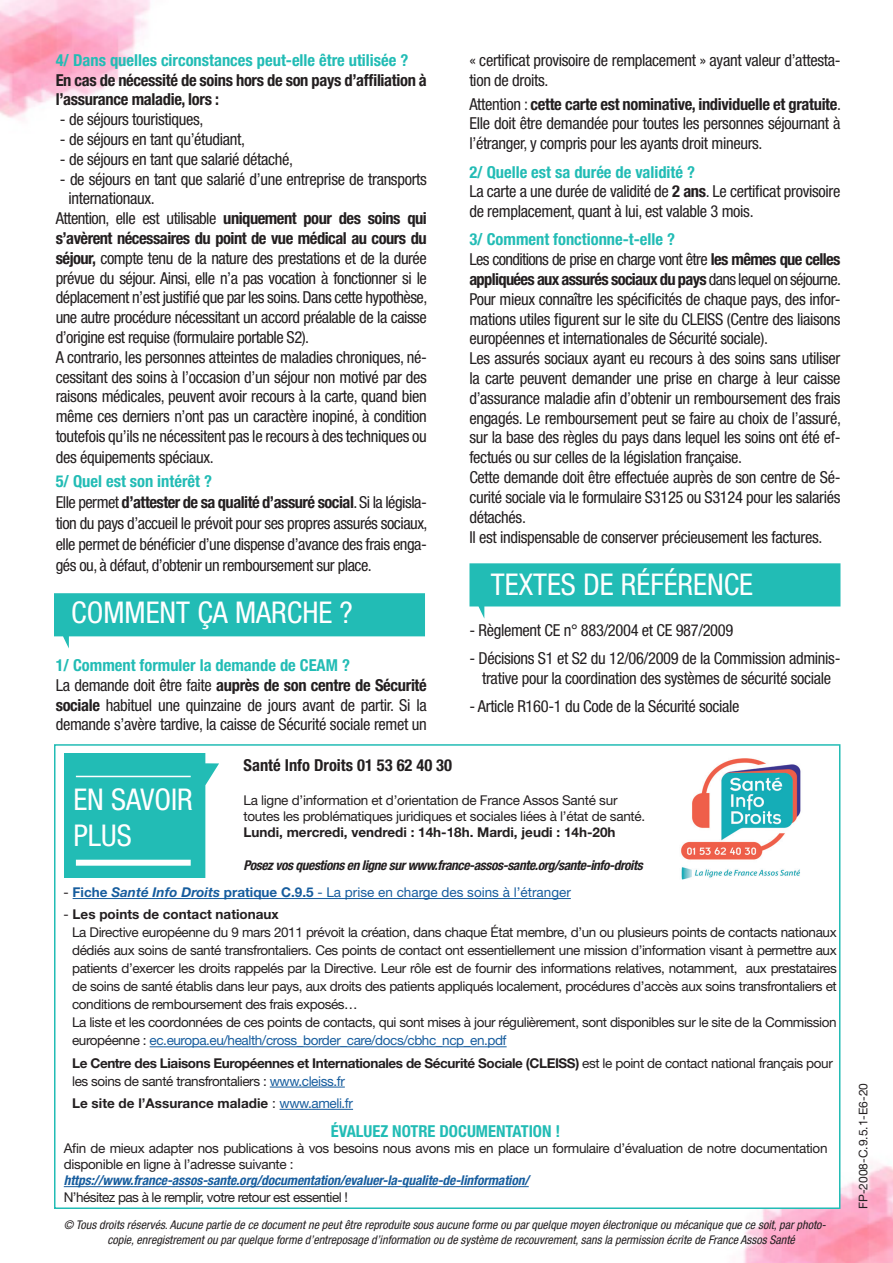
<style>
.page{position:relative;width:893px;height:1263px;background:#fff}
.page>*{position:absolute;margin:0;border:0;box-sizing:border-box;transform-origin:0 0}
.t1{font:condensed 30px/36px "Helvetica Neue LT Std";color:#fff}
.t2{font:condensed 16.5px/19.8px "Helvetica Neue LT Std";letter-spacing:-.02em;color:#231f20;text-align:justify}
.t3{font:700 condensed 16.5px "Helvetica Neue LT Std";color:#22bcb5}
.t4{font:condensed 16.5px/19.8px "Helvetica Neue LT Std";letter-spacing:-.04em;color:#231f20}
.t5{font:700 condensed 16.5px/19.8px "Helvetica Neue LT Std";letter-spacing:-.02em;color:#231f20}
.t6{font:700 condensed 16.5px "Helvetica Neue LT Std";color:#231f20}
.t7{font:13.5px/18px "Helvetica Neue LT Std";letter-spacing:-.025em;color:#231f20}
.t8{font:700 13.5px/18px "Helvetica Neue LT Std";letter-spacing:-.03em;color:#231f20}
.t9{font:italic 700 condensed 13.5px/16.2px "Helvetica Neue LT Std";letter-spacing:-.01em;color:#175d9e}
.t10{font:italic 700 condensed 13.5px "Helvetica Neue LT Std";letter-spacing:-.03em;color:#231f20}
.t11{font:13.5px "Helvetica Neue LT Std";color:#175d9e}
.t12{font:700 13.5px "Helvetica Neue LT Std";color:#231f20}
.Txt_courant{font:italic condensed 12px/14.4px "Helvetica Neue LT Std";color:#231f20}
.t13{font:12px "Helvetica Neue LT Std";color:#231f20}
.s1{font-weight:700}
.s2{color:#231f20}
.s3{font-weight:700;font-style:italic}
.s4{font-weight:400}
.s5{color:#175d9e}
.s6{font-weight:400;color:#175d9e}
.s7{font-weight:400;font-style:normal;font-stretch:normal;color:#231f20}
</style>
<div class="page">
<img style="left:0;top:0;width:893px;height:1263px">
<div style="left:54px;top:744px;width:786px;height:465px;background:#fff;border:2px solid #22bcb5"></div>
<img style="left:681px;top:758px;width:120px;height:122px">
<svg style="left:64px;top:753px;width:155px;height:125px;background:#35c1bb"></svg>
<hr style="left:76px;top:776px;width:115px;height:1px;background:#fff">
<div style="left:76px;top:860px;width:115px;height:6px;background:#fff"></div>
<hr style="left:64px;top:1186px;width:465px;height:1px;background:#175d9e">
<hr style="left:73px;top:898px;width:498px;height:1px;background:#175d9e">
<hr style="left:150px;top:1046px;width:357px;height:1px;background:#175d9e">
<hr style="left:270px;top:1087px;width:75px;height:1px;background:#175d9e">
<hr style="left:280px;top:1109px;width:73px;height:1px;background:#175d9e">
<svg style="left:469px;top:563px;width:371px;height:56px"></svg>
<svg style="left:54px;top:593px;width:371px;height:55px"></svg>
<p class="t3" style="left:56px;top:50px;width:354px">4/ Dans quelles circonstances peut-elle être utilisée ?</p>
<p class="t5" style="left:56px;top:70px;width:373px">En cas de nécessité de soins hors de son pays d’affiliation à l’assurance maladie, lors :</p>
<p class="t2" style="left:60px;top:109px;width:145px">- de séjours touristiques,</p>
<p class="t2" style="left:60px;top:129px;width:187px">- de séjours en tant qu’étudiant,</p>
<p class="t2" style="left:60px;top:149px;width:235px">- de séjours en tant que salarié détaché,</p>
<p class="t2" style="left:68px;top:169px;width:360px;text-indent:-9px">- de séjours en tant que salarié d’une entreprise de transports internationaux.</p>
<p class="t2" style="left:56px;top:208px;width:373px">Attention, elle est utilisable <span class="s1">uniquement pour des soins qui s’avèrent nécessaires du point de vue médical au cours du séjour,</span> compte tenu de la nature des prestations et de la durée prévue du séjour. Ainsi, elle n’a pas vocation à fonctionner si le déplacement n’est justifié que par les soins. Dans cette hypothèse, une autre procédure nécessitant un accord préalable de la caisse d’origine est requise (formulaire portable S2).</p>
<p class="t2" style="left:56px;top:347px;width:373px">A contrario, les personnes atteintes de maladies chroniques, né&shy;cessitant des soins à l’occasion d’un séjour non motivé par des raisons médicales, peuvent avoir recours à la carte, quand bien même ces derniers n’ont pas un caractère inopiné, à condition toutefois qu’ils ne nécessitent pas le recours à des techniques ou des équipements spéciaux.</p>
<p class="t3" style="left:56px;top:471px;width:158px">5/ Quel est son intérêt ?</p>
<p class="t2" style="left:56px;top:492px;width:373px;line-height:21px">Elle permet <span class="s1">d’attester de sa qualité d’assuré social</span>. Si la législa&shy;tion du pays d’accueil le prévoit pour ses propres assurés sociaux, elle permet de bénéficier d’une dispense d’avance des frais enga&shy;gés ou, à défaut, d’obtenir un remboursement sur place.</p>
<p class="t1" style="left:71px;top:595px;width:283px">COMMENT ÇA MARCHE ?</p>
<p class="t3" style="left:56px;top:655px;width:296px">1/ Comment formuler la demande de CEAM ?</p>
<p class="t2" style="left:56px;top:675px;width:373px">La demande doit être faite <span class="s1">auprès de son centre de Sécurité sociale</span> habituel une quinzaine de jours avant de partir. Si la demande s’avère tardive, la caisse de Sécurité sociale remet un</p>
<p class="t2" style="left:469px;top:50px;width:373px">« certificat provisoire de remplacement » ayant valeur d’attesta&shy;tion de droits.</p>
<p class="t2" style="left:469px;top:94px;width:373px">Attention : <span class="s1">cette carte est nominative, individuelle et gratuite</span>.<br>Elle doit être demandée pour toutes les personnes séjournant à l’étranger, y compris pour les ayants droit mineurs.</p>
<p class="t3" style="left:469px;top:162px;width:227px">2/ Quelle est sa durée de validité ?</p>
<p class="t2" style="left:469px;top:181px;width:373px">La carte a une durée de validité de <span class="s1">2 ans</span>. Le certificat provisoire de remplacement, quant à lui, est valable 3 mois.</p>
<p class="t3" style="left:469px;top:230px;width:207px">3/ Comment fonctionne-t-elle ?</p>
<p class="t4" style="left:469px;top:249px;width:373px">Les conditions de prise en charge vont être <span class="s1">les mêmes que celles appliquées aux assurés sociaux du pays</span> dans lequel on séjourne.</p>
<p class="t2" style="left:469px;top:289px;width:373px">Pour mieux connaître les spécificités de chaque pays, des infor&shy;mations utiles figurent sur le site du CLEISS (Centre des liaisons européennes et internationales de Sécurité sociale).</p>
<p class="t2" style="left:469px;top:348px;width:373px">Les assurés sociaux ayant eu recours à des soins sans utiliser la carte peuvent demander une prise en charge à leur caisse d’assurance maladie afin d’obtenir un remboursement des frais engagés. Le remboursement peut se faire au choix de l’assuré, sur la base des règles du pays dans lequel les soins ont été ef&shy;fectués ou sur celles de la législation française.</p>
<p class="t2" style="left:469px;top:467px;width:373px">Cette demande doit être effectuée auprès de son centre de Sé&shy;curité sociale via le formulaire S3125 ou S3124 pour les salariés détachés.</p>
<p class="t2" style="left:469px;top:527px;width:355px">Il est indispensable de conserver précieusement les factures.</p>
<p class="t1" style="left:491px;top:566px;width:264px">TEXTES DE RÉFÉRENCE</p>
<p class="t2" style="left:469px;top:620px;width:265px">- Règlement CE n° 883/2004 et CE 987/2009</p>
<p class="t2" style="left:469px;top:648px;width:373px;text-align:center">- Décisions S1 et S2 du 12/06/2009 de la Commission adminis&shy;trative pour la coordination des systèmes de sécurité sociale</p>
<p class="t2" style="left:469px;top:696px;width:272px">- Article R160-1 du Code de la Sécurité sociale</p>
<p class="t1" style="left:73px;top:781px;width:121px">EN SAVOIR<br>PLUS</p>
<p class="t6" style="left:244px;top:755px;width:210px">Santé Info Droits 01 53 62 40 30</p>
<p class="t7" style="left:243px;top:792px;width:403px;line-height:16.2px">La ligne d’information et d’orientation de France Assos Santé sur toutes les problématiques juridiques et sociales liées à l’état de santé.<br><span class="s1">Lundi, mercredi, vendredi : 14h-18h. Mardi, jeudi : 14h-20h</span></p>
<p class="t10" style="left:243px;top:857px;width:401px">Posez vos questions en ligne sur www.france-assos-sante.org/sante-info-droits</p>
<p class="t11" style="left:64px;top:884px;width:509px"><span class="s2">-</span> <span class="s1">Fiche</span> <span class="s3">Santé Info Droits</span> <span class="s1">pratique C.9.5</span> - La prise en charge des soins à l’étranger</p>
<p class="t12" style="left:64px;top:906px;width:217px"><span class="s4">-</span> Les points de contact nationaux</p>
<p class="t7" style="left:72px;top:923px;width:766px;text-align:justify">La Directive européenne du 9 mars 2011 prévoit la création, dans chaque État membre, d’un ou plusieurs points de contacts nationaux dédiés aux soins de santé transfrontaliers. Ces points de contact ont essentiellement une mission d’information visant à permettre aux patients d’exercer les droits rappelés par la Directive. Leur rôle est de fournir des informations relatives, notamment, aux prestataires de soins de santé établis dans leur pays, aux droits des patients appliqués localement, procédures d’accès aux soins transfrontaliers et conditions de remboursement des frais exposés…</p>
<p class="t7" style="left:72px;top:1013px;width:766px">La liste et les coordonnées de ces points de contacts, qui sont mises à jour régulièrement, sont disponibles sur le site de la Commission européenne : <span class="s5">ec.europa.eu/health/cross_border_care/docs/cbhc_ncp_en.pdf</span></p>
<p class="t8" style="left:72px;top:1053px;width:762px">Le Centre des Liaisons Européennes et Internationales de Sécurité Sociale (CLEISS) <span class="s4">est le point de contact national français pour les soins de santé transfrontaliers :</span> <span class="s6">www.cleiss.fr</span></p>
<p class="t12" style="left:72px;top:1095px;width:282px">Le site de l’Assurance maladie <span class="s4">:</span> <span class="s6">www.ameli.fr</span></p>
<p class="t3" style="left:331px;top:1121px;width:231px">ÉVALUEZ NOTRE DOCUMENTATION !</p>
<p class="t7" style="left:64px;top:1140px;width:765px;line-height:16.2px">Afin de mieux adapter nos publications à vos besoins nous avons mis en place un formulaire d’évaluation de notre documentation disponible en ligne à l’adresse suivante :</p>
<p class="t9" style="left:64px;top:1172px;width:467px">https://www.france-assos-sante.org/documentation/evaluer-la-qualite-de-linformation/<br><span class="s7">N’hésitez pas à le remplir, votre retour est essentiel !</span></p>
<p class="Txt_courant" style="left:107px;top:1218px;width:720px;text-indent:-44px">© Tous droits réservés. Aucune partie de ce document ne peut être reproduite sous aucune forme ou par quelque moyen électronique ou mécanique que ce soit, par photo&shy;copie, enregistrement ou par quelque forme d’entreposage d’information ou de système de recouvrement, sans la permission écrite de France Assos Santé</p>
<p class="t13" style="left:856px;top:1209px;width:128px;rotate:-90deg">FP-2008-C.9.5.1-E6-20</p>
</div>
